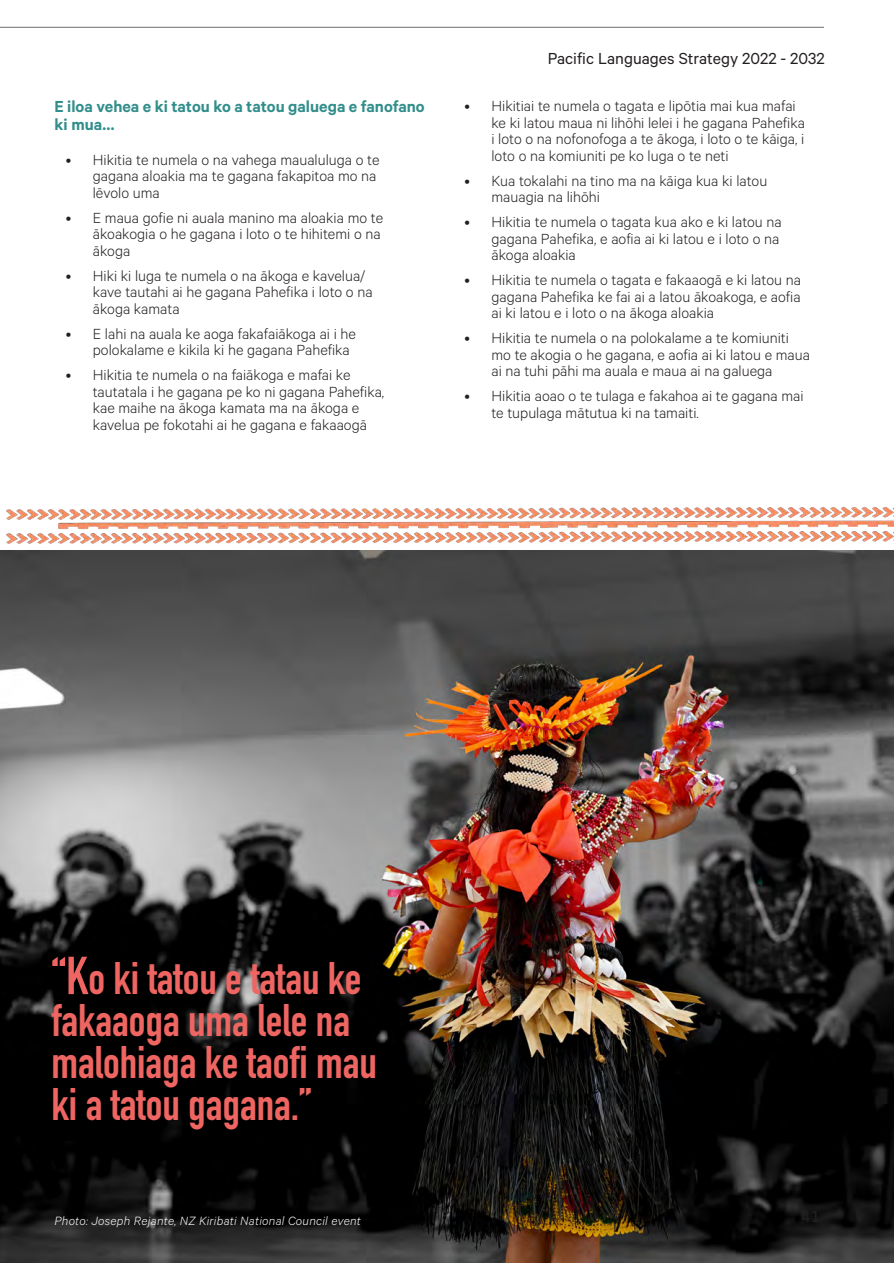
<style>
.page{position:relative;width:894px;height:1263px;background:#fff}
.page>*{position:absolute;margin:0;border:0;box-sizing:border-box;transform-origin:0 0}
.t1{font:700 45px/42px "DIN Condensed";color:#ee6562}
.t2{font:600 18px/18px "Calibre";color:#328e8b}
.t3{font:18px "Calibre";color:#231f20}
.t4{font:300 16.5px/16.5px "Calibre";color:#231f20}
.t5{font:italic 300 13.5px "Calibre";letter-spacing:.02em;color:#fff}
.s1{font-size:52.5px}
</style>
<div class="page">
<img style="left:0;top:551px;width:893px;height:712px">
<img style="left:6px;top:507px;width:887px;height:37px">
<hr style="left:0;top:27px;width:823px;height:1px;background:#6c6d70">
<p class="t2" style="left:54px;top:97px;width:371px">E iloa vehea e ki tatou ko a tatou galuega e fanofano ki mua…</p>
<p class="t4" style="left:93px;top:151px;width:288px;text-indent:-27px">• Hikitia te numela o na vahega maualuluga o te gagana aloakia ma te gagana fakapitoa mo na lēvolo uma</p>
<p class="t4" style="left:93px;top:209px;width:292px;text-indent:-27px">• E maua gofie ni auala manino ma aloakia mo te ākoakogia o he gagana i loto o te hihitemi o na ākoga</p>
<p class="t4" style="left:93px;top:267px;width:281px;text-indent:-27px">• Hiki ki luga te numela o na ākoga e kavelua/ kave tautahi ai he gagana Pahefika i loto o na ākoga kamata</p>
<p class="t4" style="left:93px;top:325px;width:265px;text-indent:-27px">• E lahi na auala ke aoga fakafaiākoga ai i he polokalame e kikila ki he gagana Pahefika</p>
<p class="t4" style="left:93px;top:366px;width:293px;text-indent:-27px">• Hikitia te numela o na faiākoga e mafai ke tautatala i he gagana pe ko ni gagana Pahefika, kae maihe na ākoga kamata ma na ākoga e kavelua pe fokotahi ai he gagana e fakaaogā</p>
<p class="t3" style="left:547px;top:48px;width:278px">Pacific Languages Strategy 2022 - 2032</p>
<p class="t4" style="left:491px;top:97px;width:315px;text-indent:-27px">• Hikitiai te numela o tagata e lipōtia mai kua mafai ke ki latou maua ni lihōhi lelei i he gagana Pahefika i loto o na nofonofoga a te ākoga, i loto o te kāiga, i loto o na komiuniti pe ko luga o te neti</p>
<p class="t4" style="left:491px;top:172px;width:277px;text-indent:-27px">• Kua tokalahi na tino ma na kāiga kua ki latou mauagia na lihōhi</p>
<p class="t4" style="left:491px;top:213px;width:292px;text-indent:-27px">• Hikitia te numela o tagata kua ako e ki latou na gagana Pahefika, e aofia ai ki latou e i loto o na ākoga aloakia</p>
<p class="t4" style="left:491px;top:271px;width:311px;text-align:justify;text-indent:-27px">• Hikitia te numela o tagata e fakaaogā e ki latou na gagana Pahefika ke fai ai a latou ākoakoga, e aofia ai ki latou e i loto o na ākoga aloakia</p>
<p class="t4" style="left:491px;top:329px;width:320px;text-indent:-27px">• Hikitia te numela o na polokalame a te komiuniti mo te akogia o he gagana, e aofia ai ki latou e maua ai na tuhi pāhi ma auala e maua ai na galuega</p>
<p class="t4" style="left:491px;top:387px;width:313px;text-indent:-27px">• Hikitia aoao o te tulaga e fakahoa ai te gagana mai te tupulaga mātutua ki na tamaiti.</p>
<h1 class="t1" style="left:51px;top:957px;width:327px"><span class="s1">“K</span>o ki tatou e tatau ke fakaaoga uma lele na malohiaga ke taofi mau ki a tatou gagana.”</h1>
<p class="t5" style="left:54px;top:1213px;width:308px">Photo: Joseph Rejante, NZ Kiribati National Council event</p>
</div>
